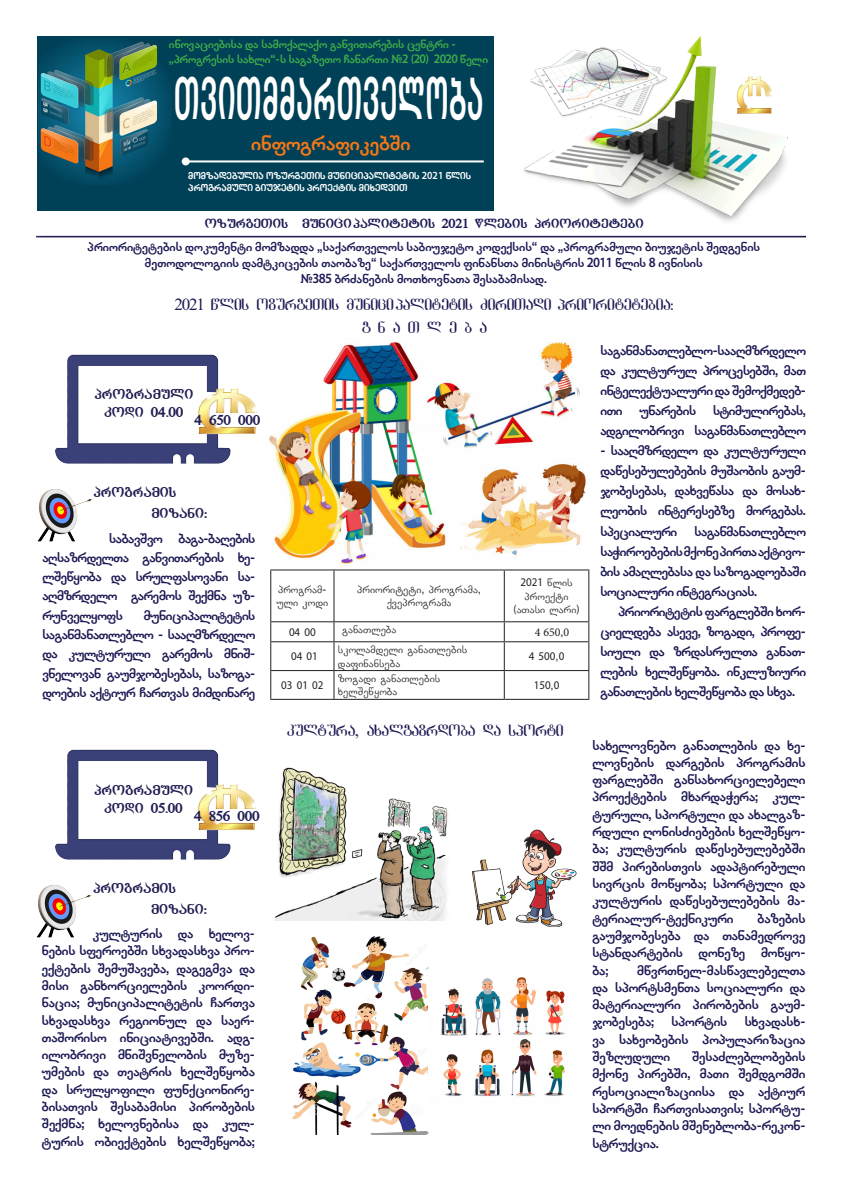
<style>
.page{position:relative;width:842px;height:1191px;background:#fff}
.page>*{position:absolute;margin:0;border:0;box-sizing:border-box;transform-origin:0 0}
.t1{font:700 60px "A Kolkhety M";letter-spacing:.04em;color:#fff;scale:.5 1}
.t2{font:700 21px "A Kolkhety N";color:#f67716}
.t3{font:17px "Grigolia Mtavr";letter-spacing:-.05em;color:#1c1a54}
.t4{font:700 15px "Acad Mtavr";color:#211e53}
.t5{font:700 14px/17.3px "A Kolkhety N";letter-spacing:-.02em;color:#1c1a54;text-align:justify}
.t6{font:700 14px "Acad Mtavr";color:#1c1a54}
.t7{font:700 13px "A Kolkhety N";color:#1c1a54}
.t8{font:700 12px "A Kolkhety N";color:#40ae49}
.t9{font:12px "Minion Pro";color:#231f20}
.t10{font:11px/13.2px "A Kolkhety N";color:#231f20}
.t11{font:700 10px "A Kolkhety M";color:#fff}
</style>
<div class="page">
<img style="left:523px;top:36px;width:265px;height:186px">
<div style="left:38px;top:36px;width:456px;height:174px;background:#004157"></div>
<img style="left:38px;top:39px;width:133px;height:144px">
<hr style="left:186px;top:160px;width:298px;height:2px;background:#fff">
<div style="left:182px;top:157px;width:8px;height:8px;background:#fff;border-radius:50%"></div>
<hr style="left:35px;top:235px;width:771px;height:4px;background:#231f20;opacity:.75">
<img style="left:734px;top:76px;width:40px;height:40px">
<img style="left:56px;top:354px;width:174px;height:110px">
<img style="left:37px;top:489px;width:56px;height:53px">
<img style="left:193px;top:387px;width:64px;height:51px">
<img style="left:269px;top:342px;width:317px;height:222px">
<hr style="left:270px;top:569px;width:64px;height:1px;background:#231f20">
<hr style="left:270px;top:570px;width:1px;height:51px;background:#231f20">
<hr style="left:334px;top:569px;width:170px;height:1px;background:#231f20">
<hr style="left:333px;top:570px;width:1px;height:51px;background:#231f20">
<hr style="left:504px;top:569px;width:85px;height:1px;background:#231f20">
<hr style="left:504px;top:570px;width:1px;height:51px;background:#231f20">
<hr style="left:588px;top:570px;width:1px;height:51px;background:#231f20">
<hr style="left:270px;top:621px;width:64px;height:1px;background:#231f20">
<hr style="left:334px;top:621px;width:170px;height:1px;background:#231f20">
<hr style="left:504px;top:621px;width:85px;height:1px;background:#231f20">
<hr style="left:270px;top:641px;width:64px;height:1px;background:#231f20">
<hr style="left:334px;top:641px;width:170px;height:1px;background:#231f20">
<hr style="left:504px;top:641px;width:85px;height:1px;background:#231f20">
<hr style="left:270px;top:670px;width:64px;height:1px;background:#231f20">
<svg style="left:270px;top:622px;width:1px;height:77px"></svg>
<hr style="left:334px;top:670px;width:170px;height:1px;background:#231f20">
<svg style="left:333px;top:622px;width:1px;height:77px"></svg>
<hr style="left:504px;top:670px;width:85px;height:1px;background:#231f20">
<svg style="left:504px;top:622px;width:1px;height:77px"></svg>
<svg style="left:588px;top:622px;width:1px;height:77px"></svg>
<hr style="left:270px;top:699px;width:64px;height:1px;background:#231f20">
<hr style="left:334px;top:699px;width:170px;height:1px;background:#231f20">
<hr style="left:504px;top:699px;width:85px;height:1px;background:#231f20">
<img style="left:55px;top:749px;width:175px;height:111px">
<img style="left:37px;top:885px;width:55px;height:52px">
<img style="left:193px;top:783px;width:63px;height:50px">
<img style="left:292px;top:936px;width:137px;height:198px">
<img style="left:471px;top:829px;width:106px;height:97px">
<img style="left:275px;top:767px;width:174px;height:153px">
<img style="left:428px;top:969px;width:137px;height:135px">
<p class="t8" style="left:169px;top:39px;width:288px">INOVACIEBISA DA SAMOQALAQO GANVITAREBIS CENTRI -</p>
<p class="t8" style="left:169px;top:53px;width:321px">`PROGRESIS SAXLI~-S SAGAZETO CANARTI #2 (20) 2020 WELI</p>
<p class="t1" style="left:174px;top:70px;width:620px">TVITMMARTVELOBA</p>
<p class="t2" style="left:251px;top:133px;width:161px">INFOGRAFIKEBSI</p>
<p class="t11" style="left:188px;top:171px;width:284px">MOMZADEBULIA OZURGETIS MUNICIPALITETIS 2021 WLIS</p>
<p class="t11" style="left:188px;top:183px;width:221px">PROGRAMULI BIUJETIS PROEQTIS MIXEDVIT</p>
<p class="t6" style="left:204px;top:216px;width:440px">OZURGETIS MUNICIPALITETIS 2021 WLEBIS PRIORITETEBI</p>
<p class="t7" style="left:88px;top:241px;width:674px">PRIORITETEBIS DOKUMENTI MOMZADDA „SAQARTVELOS SABIUJETO KODEQSIS“ DA „PROGRAMULI BIUJETIS SEDGENIS</p>
<p class="t7" style="left:145px;top:257px;width:559px">METODOLOGIIS DAMTKICEBIS TAOBAZE“ SAQARTVELOS FINANSTA MINISTRIS 2011 WLIS 8 IVNISIS</p>
<p class="t7" style="left:301px;top:273px;width:248px">#385 BRZANEBIS MOTXOVNATA SESABAMISAD.</p>
<p class="t3" style="left:175px;top:298px;width:500px">2021 WLIS OZURGETIS MUNICIPALITETIS ZIRITADI PRIORITETEBIA:</p>
<p class="t4" style="left:94px;top:387px;width:100px">PROGRAMULI</p>
<p class="t4" style="left:104px;top:405px;width:81px">KODI 04.00</p>
<p class="t4" style="left:194px;top:412px;width:67px">4 650 000</p>
<p class="t4" style="left:93px;top:485px;width:84px">PROGRAMIS</p>
<p class="t4" style="left:151px;top:505px;width:57px">MIZANI:</p>
<p class="t5" style="left:42px;top:529px;width:214px;line-height:19.3px;text-indent:67px">SABAVSVO BAGA-BAREBIS ARSAZRDELTA GANVITAREBIS XE-LSEWYOBA DA SRULFASOVANI SA-ARMZRDELO GAREMOS SEQMNA UZ-RUNVELYOFS</p>
<p class="t5" style="left:42px;top:606px;width:214px;line-height:19.3px;text-indent:101px">MUNICIPALITETIS SAGANMANATLEBLO - SAARMZRDELO DA KULTURULI GAREMOS MNIS-VNELOVAN GAUMJOBESEBAS, SAZOGA-DOEBIS AQTIUR CARTVAS MIMDINARE</p>
<p class="t4" style="left:94px;top:782px;width:100px">PROGRAMULI</p>
<p class="t4" style="left:104px;top:800px;width:80px">KODI 05.00</p>
<p class="t4" style="left:194px;top:808px;width:67px">4 856 000</p>
<p class="t4" style="left:93px;top:880px;width:84px">PROGRAMIS</p>
<p class="t4" style="left:151px;top:901px;width:57px">MIZANI:</p>
<p class="t5" style="left:42px;top:925px;width:214px;text-indent:51px">KULTURIS DA XELOV-NEBIS SFEROEBSI SXVADASXVA PRO-EQTEBIS SEMUSAVEBA, DAGEGMVA DA MISI GANXORCIELEBIS KOORDI-NACIA; MUNICIPALITETIS CARTVA SXVADASXVA REGIONUL DA SAER-TASORISO INICIATIVEBSI. ADG-ILOBRIVI MNISVNELOBIS MUZE-UMEBIS DA TEATRIS XELSEWYOBA DA SRULYOFILI FUNQCIONIRE-BISATVIS SESABAMISI PIROBEBIS SEQMNA; XELOVNEBISA DA KUL-TURIS OBIEQTEBIS XELSEWYOBA;</p>
<p class="t3" style="left:361px;top:321px;width:127px">G N A T L E B A</p>
<p class="t10" style="left:277px;top:583px;width:53px">PROGRAM-<br>ULI KODI</p>
<p class="t10" style="left:357px;top:583px;width:125px">PRIORITETI, PROGRAMA,</p>
<p class="t10" style="left:387px;top:597px;width:66px">QVEPROGRAMA</p>
<p class="t10" style="left:520px;top:577px;width:54px;text-align:center">2021 WLIS<br>PROEQTI</p>
<p class="t10" style="left:514px;top:603px;width:67px">(ATASI LARI)</p>
<p class="t10" style="left:289px;top:626px;width:28px">04 00</p>
<p class="t10" style="left:342px;top:624px;width:56px">GANATLEBA</p>
<p class="t9" style="left:535px;top:624px;width:36px">4 650,0</p>
<p class="t10" style="left:291px;top:650px;width:28px">04 01</p>
<p class="t10" style="left:338px;top:644px;width:131px">SKOLAMDELI GANATLEBIS</p>
<p class="t10" style="left:338px;top:657px;width:64px">DAFINANSEBA</p>
<p class="t10" style="left:529px;top:650px;width:37px">4 500,0</p>
<p class="t10" style="left:281px;top:679px;width:44px">03 01 02</p>
<p class="t10" style="left:338px;top:672px;width:104px">ZOGADI GANATLEBIS</p>
<p class="t10" style="left:338px;top:686px;width:61px">XELSEWYOBA</p>
<p class="t10" style="left:534px;top:679px;width:27px">150,0</p>
<p class="t3" style="left:286px;top:724px;width:279px">KULTURA, AXALGAZRDOBA DA SPORTI</p>
<p class="t5" style="left:600px;top:342px;width:207px;line-height:20px">SAGANMANATLEBLO-SAARMZRDELO DA KULTURUL PROCESEBSI, MAT INTELEQTUALURI DA SEMOQMEDEB-ITI UNAREBIS STIMULIREBAS, ADGILOBRIVI SAGANMANATLEBLO</p>
<p class="t5" style="left:600px;top:442px;width:207px;line-height:20px">- SAARMZRDELO DA KULTURULI DAWESEBULEBEBIS MUSAOBIS GAUM-JOBESEBAS, DAXVEWASA DA MOSAX-LEOBIS INTERESEBZE MORGEBAS.<br>SPECIALURI SAGANMANATLEBLO SAWIROEBEBIS MQONE PIRTA AQTIVO-BIS AMARLEBASA DA SAZOGADOEBASI SOCIALURI INTEGRACIAS.</p>
<p class="t5" style="left:600px;top:602px;width:207px;line-height:20px;text-indent:18px">PRIORITETIS FARGLEBSI XOR-CIELDEBA ASEVE, ZOGADI, PROFE-SIULI DA ZRDASRULTA GANAT-LEBIS XELSEWYOBA. INKLUZIURI GANATLEBIS XELSEWYOBA DA SXVA.</p>
<p class="t5" style="left:592px;top:737px;width:214px">SAXELOVNEBO GANATLEBIS DA XE-LOVNEBIS DARGEBIS PROGRAMIS FARGLEBSI GANSAXORCIELEBELI PROEQTEBIS MXARDAWERA; KUL-TURULI, SPORTULI DA AXALGAZ-RDULI RONISZIEBEBIS XELSEWYO-BA; KULTURIS DAWESEBULEBEBSI SSM PIREBISTVIS ADAPTIREBULI SIVRCIS MOWYOBA; SPORTULI DA KULTURIS DAWESEBULEBEBIS MA-TERIALUR-TEQNIKURI</p>
<p class="t5" style="left:592px;top:910px;width:214px;text-indent:165px">BAZEBIS GAUMJOBESEBA DA TANAMEDROVE STANDARTEBIS DONEZE MOWYO-BA;</p>
<p class="t5" style="left:592px;top:962px;width:214px;text-indent:45px">MWVRTNEL-MASWAVLEBELTA DA SPORTSMENTA SOCIALURI DA MATERIALURI PIROBEBIS GAUM-JOBESEBA; SPORTIS SXVADASX-VA SAXEOBEBIS POPULARIZACIA SEZRUDULI</p>
<p class="t5" style="left:592px;top:1048px;width:214px;text-indent:100px">SESAZLEBLOBEBIS MQONE PIREBSI, MATI SEMDGOMSI RESOCIALIZACIISA DA AQTIUR SPORTSI CARTVISATVIS; SPORTU-LI MOEDNEBIS MSENEBLOBA-REKON-STRUQCIA.</p>
</div>
